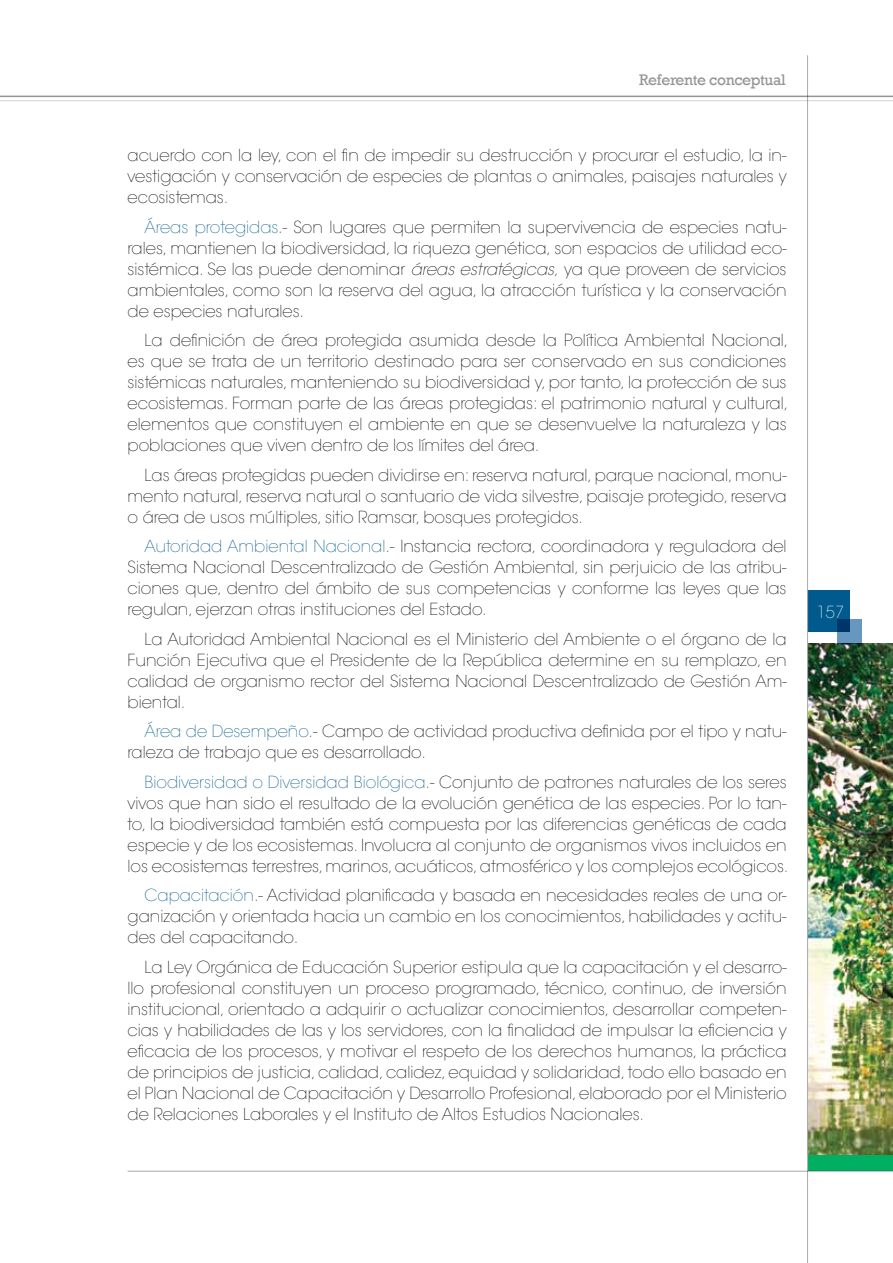
<style>
.page{position:relative;width:893px;height:1263px;background:#fff}
.page>*{position:absolute;margin:0;border:0;box-sizing:border-box;transform-origin:0 0}
.t1{font:200 16.5px/21px "ITC Avant Garde Std";color:#000;text-align:justify}
.t2{font:200 16.5px "ITC Avant Garde Std";color:#fff}
.t3{font:15.75px "Rockwell";letter-spacing:-.025em;color:#939598}
.s1{color:#005a8d}
.s2{font-style:italic}
</style>
<div class="page">
<img style="left:808px;top:644px;width:85px;height:511px">
<div style="left:808px;top:1155px;width:85px;height:16px;background:#00af62"></div>
<div style="left:807px;top:590px;width:42px;height:42px;background:#005a8d"></div>
<svg style="left:838px;top:620px;width:24px;height:24px"></svg>
<hr style="left:807px;top:55px;width:1px;height:1208px;background:#a7a9ac">
<hr style="left:0;top:96px;width:893px;height:1px;background:#939598">
<hr style="left:0;top:100px;width:893px;height:1px;background:#d1d3d4">
<hr style="left:128px;top:1171px;width:765px;height:1px;background:#a7a9ac">
<p class="t3" style="left:639px;top:70px;width:148px">Referente conceptual</p>
<p class="t1" style="left:128px;top:145px;width:661px">acuerdo con la ley, con el fin de impedir su destrucción y procurar el estudio, la in&shy;vestigación y conservación de especies de plantas o animales, paisajes naturales y ecosistemas.</p>
<p class="t1" style="left:128px;top:216px;width:661px;text-indent:17px"><span class="s1">Áreas protegidas</span>.- Son lugares que permiten la supervivencia de especies natu&shy;rales, mantienen la biodiversidad, la riqueza genética, son espacios de utilidad eco&shy;sistémica. Se las puede denominar <span class="s2">áreas estratégicas,</span> ya que proveen de servicios ambientales, como son la reserva del agua, la atracción turística y la conservación de especies naturales.</p>
<p class="t1" style="left:128px;top:330px;width:662px;text-indent:17px">La definición de área protegida asumida desde la Política Ambiental Nacional, es que se trata de un territorio destinado para ser conservado en sus condiciones sistémicas naturales, manteniendo su biodiversidad y, por tanto, la protección de sus ecosistemas. Forman parte de las áreas protegidas: el patrimonio natural y cultural, elementos que constituyen el ambiente en que se desenvuelve la naturaleza y las poblaciones que viven dentro de los límites del área.</p>
<p class="t1" style="left:128px;top:465px;width:661px;text-indent:17px">Las áreas protegidas pueden dividirse en: reserva natural, parque nacional, monu&shy;mento natural, reserva natural o santuario de vida silvestre, paisaje protegido, reserva o área de usos múltiples, sitio Ramsar, bosques protegidos.</p>
<p class="t1" style="left:128px;top:536px;width:661px;text-indent:17px"><span class="s1">Autoridad Ambiental Nacional</span>.- Instancia rectora, coordinadora y reguladora del Sistema Nacional Descentralizado de Gestión Ambiental, sin perjuicio de las atribu&shy;ciones que, dentro del ámbito de sus competencias y conforme las leyes que las regulan, ejerzan otras instituciones del Estado.</p>
<p class="t1" style="left:128px;top:629px;width:661px;text-indent:17px">La Autoridad Ambiental Nacional es el Ministerio del Ambiente o el órgano de la Función Ejecutiva que el Presidente de la República determine en su remplazo, en calidad de organismo rector del Sistema Nacional Descentralizado de Gestión Am&shy;biental.</p>
<p class="t1" style="left:128px;top:721px;width:661px;text-indent:17px"><span class="s1">Área de Desempeño</span>.- Campo de actividad productiva definida por el tipo y natu&shy;raleza de trabajo que es desarrollado.</p>
<p class="t1" style="left:128px;top:772px;width:662px;text-indent:17px"><span class="s1">Biodiversidad o Diversidad Biológica</span>.- Conjunto de patrones naturales de los seres vivos que han sido el resultado de la evolución genética de las especies. Por lo tan&shy;to, la biodiversidad también está compuesta por las diferencias genéticas de cada especie y de los ecosistemas. Involucra al conjunto de organismos vivos incluidos en los ecosistemas terrestres, marinos, acuáticos, atmosférico y los complejos ecológicos.</p>
<p class="t1" style="left:128px;top:885px;width:661px;text-indent:17px"><span class="s1">Capacitación</span>.- Actividad planificada y basada en necesidades reales de una or&shy;ganización y orientada hacia un cambio en los conocimientos, habilidades y actitu&shy;des del capacitando.</p>
<p class="t1" style="left:128px;top:957px;width:661px;text-indent:17px">La Ley Orgánica de Educación Superior estipula que la capacitación y el desarro&shy;llo profesional constituyen un proceso programado, técnico, continuo, de inversión institucional, orientado a adquirir o actualizar conocimientos, desarrollar competen&shy;cias y habilidades de las y los servidores, con la finalidad de impulsar la eficiencia y eficacia de los procesos, y motivar el respeto de los derechos humanos, la práctica de principios de justicia, calidad, calidez, equidad y solidaridad, todo ello basado en el Plan Nacional de Capacitación y Desarrollo Profesional, elaborado por el Ministerio de Relaciones Laborales y el Instituto de Altos Estudios Nacionales.</p>
<p class="t2" style="left:817px;top:602px;width:29px">157</p>
</div>
